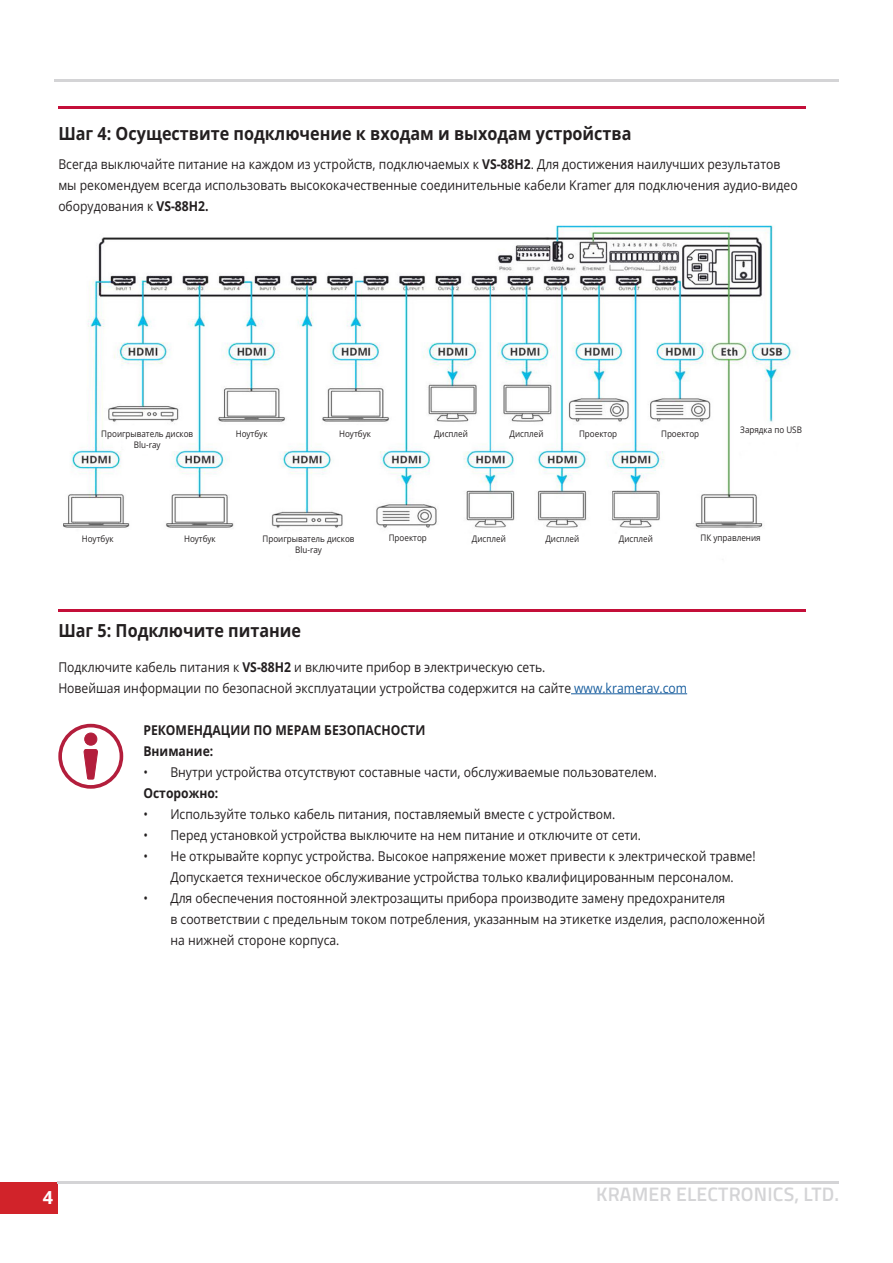
<style>
.page{position:relative;width:893px;height:1263px;background:#fff}
.page>*{position:absolute;margin:0;border:0;box-sizing:border-box;transform-origin:0 0}
.t1{font:600 19.5px "Titillium Web";letter-spacing:.01em;color:#d4d4d6}
.Жирный_текст{font:18px "Open Sans";color:#231f20;scale:.9 1}
.t2{font:18px "Open Sans";color:#fff}
.Основной_текст_VIA{font:13.5px/21px "Open Sans";color:#231f20;scale:.9 1}
.Основной_текст_VIA-2{font:9px/10.8px "Open Sans";color:#231f20;text-align:center;scale:.9 1}
.s1{color:#175d9e}
</style>
<div class="page">
<hr style="left:54px;top:80px;width:785px;height:2px;background:#d4d4d6">
<div style="left:0;top:1182px;width:57px;height:31px;background:#d1232a"></div>
<hr style="left:57px;top:1182px;width:782px;height:2px;background:#d4d4d6">
<hr style="left:58px;top:106px;width:748px;height:2px;background:#c40f39">
<hr style="left:58px;top:609px;width:748px;height:2px;background:#c40f39">
<hr style="left:571px;top:693px;width:116px;height:1px;background:#175d9e">
<svg style="left:83px;top:749px;width:15px;height:31px"></svg>
<div style="left:85px;top:733px;width:12px;height:12px;background:#b31e3c;border-radius:50%"></div>
<div style="left:84px;top:733px;width:13px;height:12px;border:1px solid #b31e3c;border-radius:50%"></div>
<div style="left:58px;top:724px;width:65px;height:65px;border:4px solid #b31e3c;border-radius:50%"></div>
<img style="left:63px;top:225px;width:729px;height:304px">
<p class="Жирный_текст" style="left:58px;top:121px;width:638px">Шаг 4: Осуществите подключение к входам и выходам устройства</p>
<p class="Основной_текст_VIA" style="left:58px;top:153px;width:823px">Всегда выключайте питание на каждом из устройств, подключаемых к VS-88H2. Для достижения наилучших результатов мы рекомендуем всегда использовать высококачественные соединительные кабели Kramer для подключения аудио-видео оборудования к VS-88H2.</p>
<p class="Основной_текст_VIA-2" style="left:101px;top:428px;width:104px">Проигрыватель дисков<br>Blu-ray</p>
<p class="Основной_текст_VIA-2" style="left:236px;top:428px;width:37px">Ноутбук</p>
<p class="Основной_текст_VIA-2" style="left:339px;top:428px;width:37px">Ноутбук</p>
<p class="Основной_текст_VIA-2" style="left:434px;top:428px;width:39px">Дисплей</p>
<p class="Основной_текст_VIA-2" style="left:510px;top:428px;width:39px">Дисплей</p>
<p class="Основной_текст_VIA-2" style="left:579px;top:428px;width:44px">Проектор</p>
<p class="Основной_текст_VIA-2" style="left:661px;top:428px;width:44px">Проектор</p>
<p class="Основной_текст_VIA-2" style="left:740px;top:424px;width:70px">Зарядка по USB</p>
<p class="Основной_текст_VIA-2" style="left:389px;top:532px;width:44px">Проектор</p>
<p class="Основной_текст_VIA-2" style="left:82px;top:533px;width:37px">Ноутбук</p>
<p class="Основной_текст_VIA-2" style="left:184px;top:533px;width:37px">Ноутбук</p>
<p class="Основной_текст_VIA-2" style="left:701px;top:532px;width:68px">ПК управления</p>
<p class="Основной_текст_VIA-2" style="left:472px;top:533px;width:39px">Дисплей</p>
<p class="Основной_текст_VIA-2" style="left:545px;top:533px;width:39px">Дисплей</p>
<p class="Основной_текст_VIA-2" style="left:619px;top:533px;width:39px">Дисплей</p>
<p class="Основной_текст_VIA-2" style="left:263px;top:533px;width:104px">Проигрыватель дисков<br>Blu-ray</p>
<p class="Жирный_текст" style="left:58px;top:618px;width:271px">Шаг 5: Подключите питание</p>
<p class="Основной_текст_VIA" style="left:58px;top:656px;width:543px">Подключите кабель питания к VS-88H2 и включите прибор в электрическую сеть.</p>
<p class="Основной_текст_VIA" style="left:58px;top:677px;width:700px">Новейшая информации по безопасной эксплуатации устройства содержится на сайте <span class="s1">www.kramerav.com</span></p>
<p class="Основной_текст_VIA" style="left:143px;top:719px;width:315px">РЕКОМЕНДАЦИИ ПО МЕРАМ БЕЗОПАСНОСТИ</p>
<p class="Основной_текст_VIA" style="left:143px;top:740px;width:79px">Внимание:</p>
<p class="Основной_текст_VIA" style="left:143px;top:761px;width:572px">• Внутри устройства отсутствуют составные части, обслуживаемые пользователем.</p>
<p class="Основной_текст_VIA" style="left:143px;top:782px;width:85px">Осторожно:</p>
<p class="Основной_текст_VIA" style="left:143px;top:803px;width:526px">• Используйте только кабель питания, поставляемый вместе с устройством.</p>
<p class="Основной_текст_VIA" style="left:143px;top:824px;width:555px">• Перед установкой устройства выключите на нем питание и отключите от сети.</p>
<p class="Основной_текст_VIA" style="left:143px;top:845px;width:682px;text-align:center">• Не открывайте корпус устройства. Высокое напряжение может привести к электрической травме!<br>Допускается техническое обслуживание устройства только квалифицированным персоналом.</p>
<p class="Основной_текст_VIA" style="left:170px;top:887px;width:662px;text-indent:-27px">• Для обеспечения постоянной электрозащиты прибора производите замену предохранителя<br>в соответствии с предельным током потребления, указанным на этикетке изделия, расположенной на нижней стороне корпуса.</p>
<h2 class="t2" style="left:43px;top:1185px;width:12px">4</h2>
<h1 class="t1" style="left:596px;top:1180px;width:244px">KRAMER ELECTRONICS, LTD.</h1>
</div>
